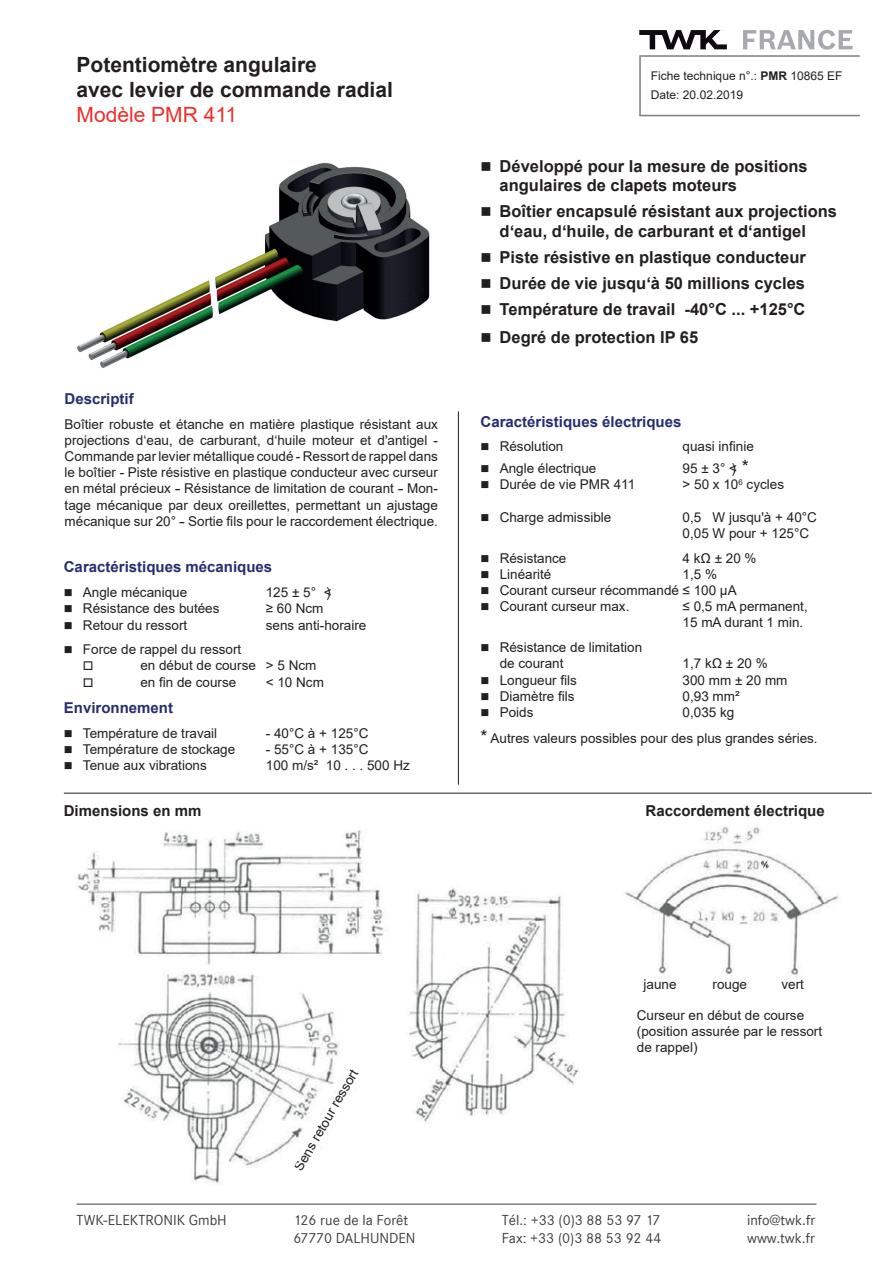
<style>
.page{position:relative;width:893px;height:1263px;background:#fff}
.page>*{position:absolute;margin:0;border:0;box-sizing:border-box;transform-origin:0 0}
.t1{font:700 21px/25.2px "Arial";color:#231f20}
.t2{font:21px "Arial";color:#ee2f2c}
.t3{font:700 16.5px/19.8px "Arial";color:#231f20}
.t4{font:15px "Corporate S";color:#3e3e3f}
.t5{font:700 15px "Arial";color:#262f6f}
.t6{font:700 15px "Arial";color:#231f20}
.t7{font:13.5px/16.2px "Arial";color:#231f20}
.t8{font:12px/18.6px "Arial";color:#231f20}
.s1{font-weight:700}
.s2{font-size:18px}
</style>
<div class="page">
<hr style="left:64px;top:793px;width:808px;height:1px;background:#231f20">
<hr style="left:458px;top:411px;width:1px;height:373px;background:#231f20">
<img style="left:76px;top:826px;width:763px;height:358px">
<div style="left:637px;top:1010px;width:205px;height:49px;background:#fff"></div>
<div style="left:643px;top:979px;width:171px;height:17px;background:#fff"></div>
<svg style="left:291px;top:1066px;width:72px;height:109px"></svg>
<img style="left:77px;top:162px;width:353px;height:206px">
<hr style="left:77px;top:1203px;width:739px;height:2px;background:#7c7f81">
<hr style="left:639px;top:57px;width:2px;height:59px;background:#7c7f81">
<hr style="left:639px;top:55px;width:221px;height:2px;background:#7c7f81">
<svg style="left:639px;top:30px;width:88px;height:19px"></svg>
<svg style="left:743px;top:30px;width:110px;height:20px"></svg>
<hr style="left:639px;top:115px;width:221px;height:1px;background:#7c7f81">
<h1 class="t1" style="left:77px;top:52px;width:318px">Potentiomètre angulaire<br>avec levier de commande radial</h1>
<h1 class="t2" style="left:77px;top:100px;width:162px">Modèle PMR 411</h1>
<p class="t5" style="left:65px;top:388px;width:71px">Descriptif</p>
<p class="t7" style="left:65px;top:416px;width:375px;text-align:justify">Boîtier robuste et étanche en matière plastique résistant aux projections d‘eau, de carburant, d‘huile moteur et d'antigel - Commande par levier métallique coudé - Ressort de rappel dans le boîtier - Piste résistive en plastique conducteur avec curseur en métal précieux - Résistance de limitation de courant - Mon&shy;tage mécanique par deux oreillettes, permettant un ajustage mécanique sur 20° - Sortie fils pour le raccordement électrique.</p>
<p class="t5" style="left:64px;top:557px;width:210px">Caractéristiques mécaniques</p>
<p class="t7" style="left:64px;top:584px;width:125px">■ Angle mécanique</p>
<p class="t7" style="left:266px;top:584px;width:67px">125 ± 5° &lt;)</p>
<p class="t7" style="left:64px;top:600px;width:157px">■ Résistance des butées</p>
<p class="t7" style="left:266px;top:600px;width:59px">≥ 60 Ncm</p>
<p class="t7" style="left:64px;top:617px;width:125px">■ Retour du ressort</p>
<p class="t7" style="left:266px;top:617px;width:102px">sens anti-horaire</p>
<p class="t7" style="left:64px;top:641px;width:179px">■ Force de rappel du ressort</p>
<p class="t7" style="left:140px;top:657px;width:178px">en début de course &gt; 5 Ncm</p>
<p class="t7" style="left:140px;top:674px;width:98px">en fin de course</p>
<p class="t7" style="left:266px;top:674px;width:60px">&lt; 10 Ncm</p>
<p class="t5" style="left:64px;top:697px;width:111px">Environnement</p>
<p class="t7" style="left:64px;top:725px;width:155px">■ Température de travail</p>
<p class="t7" style="left:266px;top:725px;width:104px">- 40°C à + 125°C</p>
<p class="t7" style="left:64px;top:741px;width:173px">■ Température de stockage</p>
<p class="t7" style="left:266px;top:741px;width:104px">- 55°C à + 135°C</p>
<p class="t7" style="left:64px;top:757px;width:144px">■ Tenue aux vibrations</p>
<p class="t7" style="left:266px;top:757px;width:146px">100 m/s² 10 . . . 500 Hz</p>
<p class="t8" style="left:651px;top:66px;width:193px">Fiche technique n°.: <span class="s1">PMR</span> 10865 EF<br>Date: 20.02.2019</p>
<p class="t3" style="left:500px;top:156px;width:310px;text-indent:-19px">■ Développé pour la mesure de positions angulaires de clapets moteurs</p>
<p class="t3" style="left:500px;top:202px;width:339px;text-indent:-19px">■ Boîtier encapsulé résistant aux projections d‘eau, d‘huile, de carburant et d‘antigel</p>
<p class="t3" style="left:480px;top:247px;width:327px">■ Piste résistive en plastique conducteur</p>
<p class="t3" style="left:480px;top:273px;width:326px">■ Durée de vie jusqu‘à 50 millions cycles</p>
<p class="t3" style="left:480px;top:299px;width:327px">■ Température de travail -40°C ... +125°C</p>
<p class="t3" style="left:480px;top:327px;width:219px">■ Degré de protection IP 65</p>
<p class="t5" style="left:481px;top:411px;width:202px">Caractéristiques électriques</p>
<p class="t7" style="left:481px;top:438px;width:84px">■ Résolution</p>
<p class="t7" style="left:683px;top:438px;width:73px">quasi infinie</p>
<p class="t7" style="left:481px;top:460px;width:117px">■ Angle électrique</p>
<p class="t7" style="left:683px;top:460px;width:68px">95 ± 3° &lt;) <span class="s2">*</span></p>
<p class="t7" style="left:481px;top:476px;width:156px">■ Durée de vie PMR 411</p>
<p class="t7" style="left:683px;top:476px;width:103px">&gt; 50 x 10<sup>6</sup> cycles</p>
<p class="t7" style="left:481px;top:509px;width:132px">■ Charge admissible</p>
<p class="t7" style="left:683px;top:509px;width:136px">0,5 W jusqu'à + 40°C<br>0,05 W pour + 125°C</p>
<p class="t7" style="left:481px;top:550px;width:87px">■ Résistance</p>
<p class="t7" style="left:683px;top:550px;width:76px">4kΩ±20%</p>
<p class="t7" style="left:481px;top:566px;width:72px">■ Linéarité</p>
<p class="t7" style="left:683px;top:566px;width:36px">1,5 %</p>
<p class="t7" style="left:481px;top:582px;width:258px">■ Courant curseur récommandé ≤ 100 µA</p>
<p class="t7" style="left:481px;top:598px;width:150px">■ Courant curseur max.</p>
<p class="t7" style="left:683px;top:598px;width:127px">≤ 0,5 mA permanent,<br>15 mA durant 1 min.</p>
<p class="t7" style="left:500px;top:639px;width:144px;text-indent:-19px">■ Résistance de limitation de courant</p>
<p class="t7" style="left:683px;top:655px;width:87px">1,7 kΩ ± 20 %</p>
<p class="t7" style="left:481px;top:671px;width:98px">■ Longueur fils</p>
<p class="t7" style="left:683px;top:671px;width:106px">300 mm ± 20 mm</p>
<p class="t7" style="left:481px;top:688px;width:96px">■ Diamètre fils</p>
<p class="t7" style="left:683px;top:688px;width:59px">0,93 mm²</p>
<p class="t7" style="left:481px;top:704px;width:54px">■ Poids</p>
<p class="t7" style="left:481px;top:699px;width:339px;line-height:25.8px;text-indent:202px">0,035 kg<br><span class="s2">*</span> Autres valeurs possibles pour des plus grandes séries.</p>
<p class="t6" style="left:64px;top:800px;width:139px">Dimensions en mm</p>
<p class="t6" style="left:646px;top:800px;width:181px">Raccordement électrique</p>
<p class="t7" style="left:643px;top:976px;width:35px">jaune</p>
<p class="t7" style="left:712px;top:976px;width:36px">rouge</p>
<p class="t7" style="left:781px;top:976px;width:24px">vert</p>
<p class="t7" style="left:290px;top:1165px;width:116px;rotate:-60deg">Sens retour ressort</p>
<p class="t7" style="left:637px;top:1007px;width:187px">Curseur en début de course (position assurée par le ressort de rappel)</p>
<p class="t4" style="left:77px;top:1211px;width:152px">TWK-ELEKTRONIK GmbH</p>
<p class="t4" style="left:293px;top:1211px;width:116px">126 rue de la Forêt</p>
<p class="t4" style="left:502px;top:1211px;width:160px">Tél.: +33 (0)3 88 53 97 17</p>
<p class="t4" style="left:747px;top:1211px;width:70px">info@twk.fr</p>
<p class="t4" style="left:293px;top:1229px;width:124px">67770 DALHUNDEN</p>
<p class="t4" style="left:502px;top:1229px;width:161px">Fax: +33 (0)3 88 53 92 44</p>
<p class="t4" style="left:747px;top:1229px;width:69px">www.twk.fr</p>
</div>
